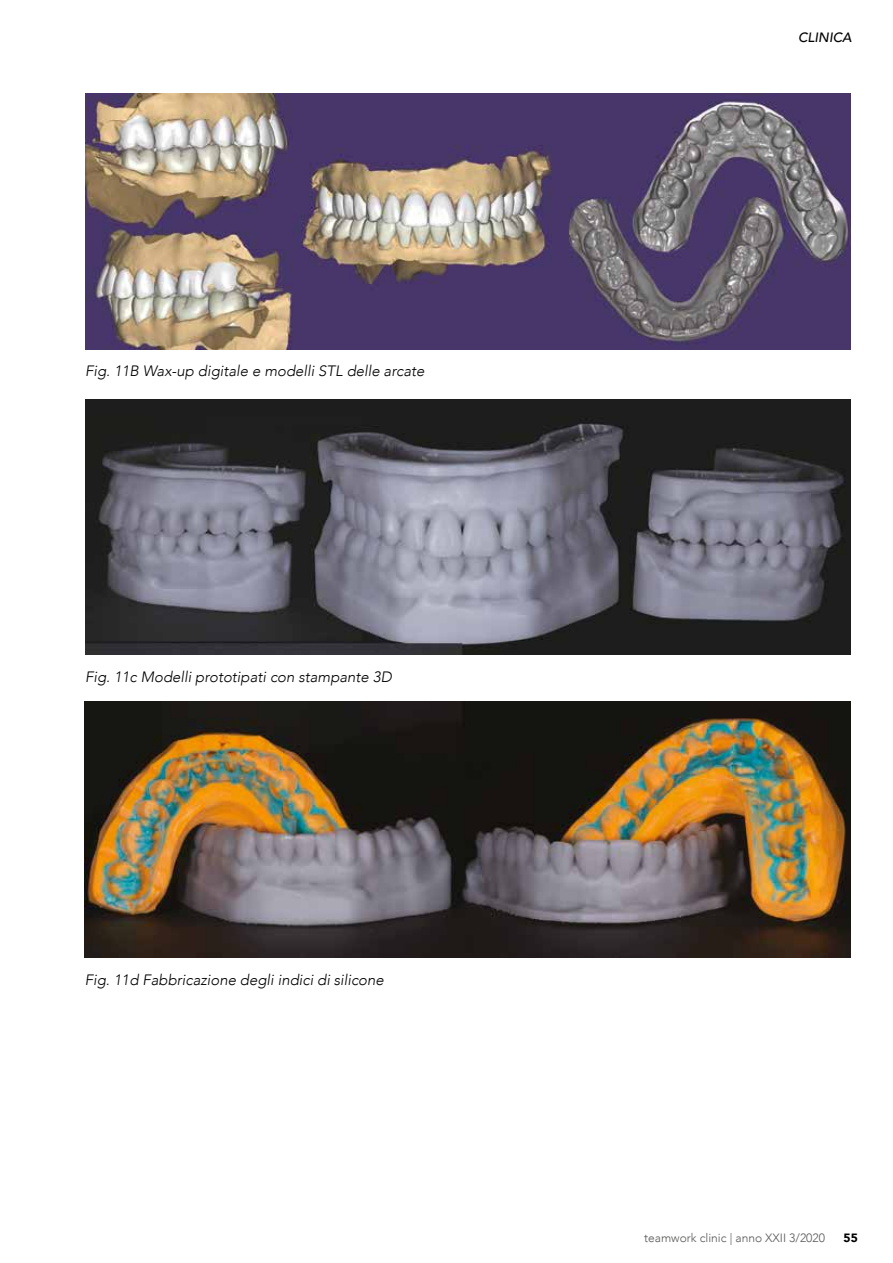
<style>
.page{position:relative;width:893px;height:1263px;background:#fff}
.page>*{position:absolute;margin:0;border:0;box-sizing:border-box;transform-origin:0 0}
.t1{font:italic 300 15px "Avenir";color:#000}
.t2{font:italic 500 13.5px "Avenir";color:#000}
.t3{font:300 12px "Avenir";color:#575756}
.t4{font:900 12px "Avenir";color:#000}
</style>
<div class="page">
<img style="left:85px;top:94px;width:765px;height:255px">
<img style="left:85px;top:399px;width:765px;height:256px">
<img style="left:85px;top:702px;width:765px;height:255px">
<p class="t1" style="left:85px;top:362px;width:341px">Fig. 11B Wax-up digitale e modelli STL delle arcate</p>
<p class="t1" style="left:85px;top:668px;width:308px">Fig. 11c Modelli prototipati con stampante 3D</p>
<p class="t1" style="left:85px;top:971px;width:301px">Fig. 11d Fabbricazione degli indici di silicone</p>
<p class="t2" style="left:798px;top:29px;width:55px">CLINICA</p>
<p class="t3" style="left:644px;top:1231px;width:182px">teamwork clinic | anno XXII 3/2020</p>
<p class="t4" style="left:844px;top:1227px;width:16px">55</p>
</div>
